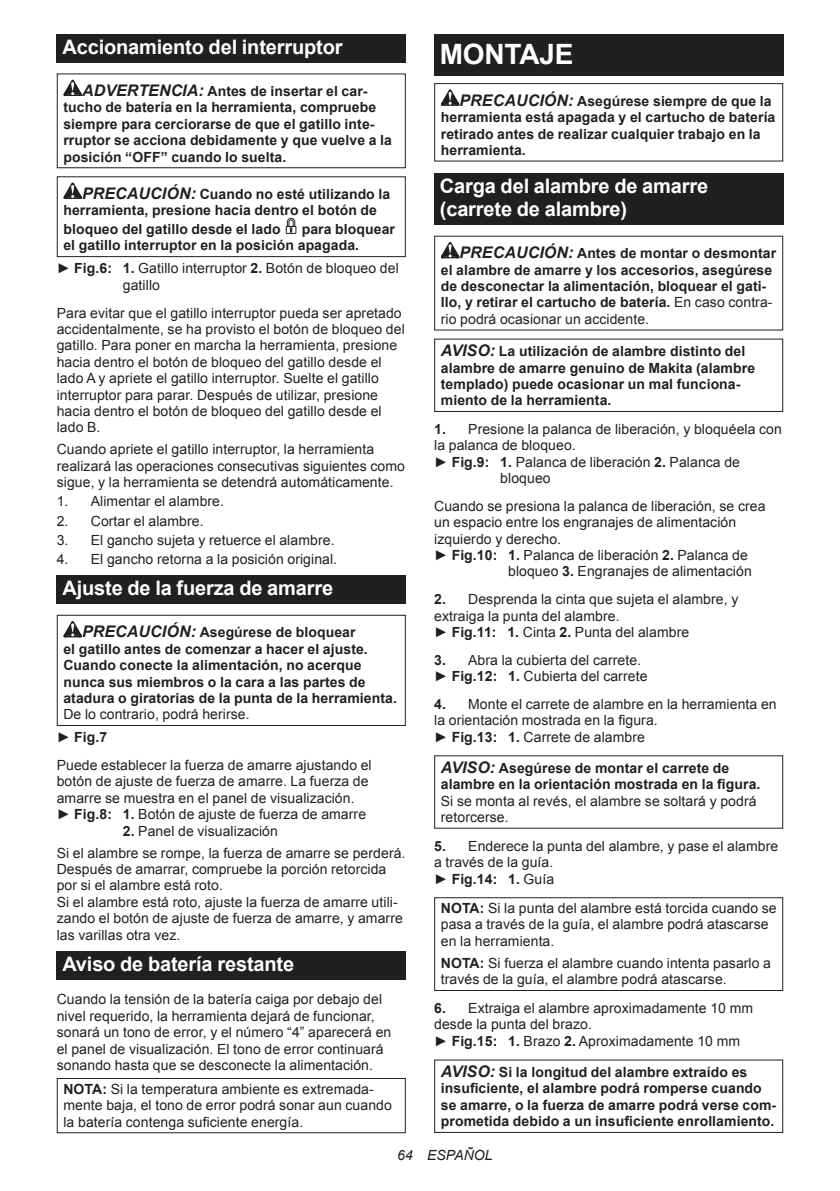
<style>
.page{position:relative;width:840px;height:1191px;background:#fff}
.page>*{position:absolute;margin:0;border:0;box-sizing:border-box;transform-origin:0 0}
.t1{font:700 28px "Arial";letter-spacing:-.01em;color:#fff}
.t2{font:700 20px/23.4px "Arial";letter-spacing:-.01em;color:#fff}
.t3{font:14px/16.4px "Arial";letter-spacing:.005em;color:#202020}
.t4{font:700 14px/16.4px "Arial";letter-spacing:.005em;color:#202020}
.t5{font:italic 14px "Arial";letter-spacing:.005em;color:#202020}
.s1{font-style:italic;font-size:16px}
.s2{font-weight:700}
.s3{font-weight:400}
</style>
<div class="page">
<div style="left:57px;top:34px;width:348px;height:29px;background:#202020"></div>
<svg style="left:63px;top:80px;width:19px;height:16px"></svg>
<div style="left:57px;top:73px;width:348px;height:95px;border:1px solid #202020"></div>
<svg style="left:63px;top:182px;width:19px;height:17px"></svg>
<svg style="left:285px;top:218px;width:11px;height:16px"></svg>
<div style="left:57px;top:176px;width:348px;height:81px;border:1px solid #202020"></div>
<div style="left:57px;top:575px;width:348px;height:29px;background:#202020"></div>
<svg style="left:63px;top:621px;width:19px;height:16px"></svg>
<div style="left:57px;top:615px;width:348px;height:111px;border:1px solid #202020"></div>
<div style="left:57px;top:951px;width:348px;height:28px;background:#202020"></div>
<div style="left:57px;top:1078px;width:348px;height:55px;border:1px solid #202020"></div>
<div style="left:434px;top:34px;width:348px;height:41px;background:#202020"></div>
<svg style="left:440px;top:89px;width:19px;height:17px"></svg>
<div style="left:434px;top:83px;width:348px;height:78px;border:1px solid #202020"></div>
<div style="left:434px;top:173px;width:348px;height:52px;background:#202020"></div>
<svg style="left:440px;top:242px;width:19px;height:16px"></svg>
<div style="left:434px;top:338px;width:348px;height:74px;border:1px solid #202020"></div>
<div style="left:434px;top:897px;width:348px;height:94px;border:1px solid #202020"></div>
<div style="left:434px;top:1059px;width:348px;height:74px;border:1px solid #202020"></div>
<h2 class="t2" style="left:62px;top:37px;width:281px">Accionamiento del interruptor</h2>
<p class="t4" style="left:63px;top:84px;width:330px;text-indent:19px"><span class="s1">ADVERTENCIA:</span> Antes de insertar el car&shy;tucho de batería en la herramienta, compruebe siempre para cerciorarse de que el gatillo inte&shy;rruptor se acciona debidamente y que vuelve a la posición “OFF” cuando lo suelta.</p>
<p class="t4" style="left:63px;top:187px;width:328px;text-indent:19px"><span class="s1">PRECAUCIÓN:</span> Cuando no esté utilizando la herramienta, presione hacia dentro el botón de</p>
<p class="t4" style="left:63px;top:222px;width:218px">bloqueo del gatillo desde el lado</p>
<p class="t4" style="left:63px;top:222px;width:333px;text-indent:238px">para bloquear el gatillo interruptor en la posición apagada.</p>
<p class="t3" style="left:123px;top:260px;width:277px;text-indent:-66px">► <span class="s2">Fig.6: 1.</span> Gatillo interruptor <span class="s2">2.</span> Botón de bloqueo del gatillo</p>
<p class="t3" style="left:57px;top:306px;width:349px">Para evitar que el gatillo interruptor pueda ser apretado accidentalmente, se ha provisto el botón de bloqueo del gatillo. Para poner en marcha la herramienta, presione hacia dentro el botón de bloqueo del gatillo desde el lado A y apriete el gatillo interruptor. Suelte el gatillo interruptor para parar. Después de utilizar, presione hacia dentro el botón de bloqueo del gatillo desde el lado B.</p>
<p class="t3" style="left:57px;top:442px;width:349px">Cuando apriete el gatillo interruptor, la herramienta realizará las operaciones consecutivas siguientes como sigue, y la herramienta se detendrá automáticamente.</p>
<p class="t3" style="left:57px;top:494px;width:169px">1. Alimentar el alambre.</p>
<p class="t3" style="left:57px;top:513px;width:148px">2. Cortar el alambre.</p>
<p class="t3" style="left:57px;top:532px;width:279px">3. El gancho sujeta y retuerce el alambre.</p>
<p class="t3" style="left:57px;top:552px;width:282px">4. El gancho retorna a la posición original.</p>
<h2 class="t2" style="left:62px;top:578px;width:272px">Ajuste de la fuerza de amarre</h2>
<p class="t4" style="left:63px;top:625px;width:335px;text-indent:19px"><span class="s1">PRECAUCIÓN:</span> Asegúrese de bloquear<br>el gatillo antes de comenzar a hacer el ajuste.<br>Cuando conecte la alimentación, no acerque nunca sus miembros o la cara a las partes de atadura o giratorias de la punta de la herramienta.</p>
<p class="t3" style="left:57px;top:704px;width:194px;line-height:23px;text-indent:7px">De lo contrario, podrá herirse. ► <span class="s2">Fig.7</span></p>
<p class="t3" style="left:57px;top:757px;width:316px">Puede establecer la fuerza de amarre ajustando el botón de ajuste de fuerza de amarre. La fuerza de amarre se muestra en el panel de visualización. ► <span class="s2">Fig.8: 1.</span> Botón de ajuste de fuerza de amarre</p>
<p class="t3" style="left:57px;top:821px;width:350px;line-height:22px;text-indent:66px"><span class="s2">2.</span> Panel de visualización<br>Si el alambre se rompe, la fuerza de amarre se perderá.</p>
<p class="t3" style="left:57px;top:862px;width:347px">Después de amarrar, compruebe la porción retorcida por si el alambre está roto.<br>Si el alambre está roto, ajuste la fuerza de amarre utili&shy;zando el botón de ajuste de fuerza de amarre, y amarre las varillas otra vez.</p>
<h2 class="t2" style="left:62px;top:953px;width:233px">Aviso de batería restante</h2>
<p class="t3" style="left:57px;top:991px;width:336px">Cuando la tensión de la batería caiga por debajo del nivel requerido, la herramienta dejará de funcionar, sonará un tono de error, y el número “4” aparecerá en el panel de visualización. El tono de error continuará sonando hasta que se desconecte la alimentación.</p>
<p class="t3" style="left:63px;top:1081px;width:330px"><span class="s2">NOTA:</span> Si la temperatura ambiente es extremada&shy;mente baja, el tono de error podrá sonar aun cuando la batería contenga suficiente energía.</p>
<h1 class="t1" style="left:439px;top:43px;width:135px">MONTAJE</h1>
<p class="t4" style="left:440px;top:94px;width:336px;text-indent:19px"><span class="s1">PRECAUCIÓN:</span> Asegúrese siempre de que la herramienta está apagada y el cartucho de batería retirado antes de realizar cualquier trabajo en la herramienta.</p>
<h2 class="t2" style="left:439px;top:176px;width:270px">Carga del alambre de amarre (carrete de alambre)</h2>
<p class="t4" style="left:440px;top:246px;width:337px;text-indent:19px"><span class="s1">PRECAUCIÓN:</span> Antes de montar o desmontar el alambre de amarre y los accesorios, asegúrese de desconectar la alimentación, bloquear el gati&shy;llo, y retirar el cartucho de batería. <span class="s3">En caso contra&shy;rio podrá ocasionar un accidente.</span></p>
<p class="t4" style="left:440px;top:344px;width:315px"><span class="s1">AVISO:</span> La utilización de alambre distinto del alambre de amarre genuino de Makita (alambre templado) puede ocasionar un mal funciona&shy;miento de la herramienta.</p>
<p class="t3" style="left:434px;top:422px;width:349px"><span class="s2">1.</span> Presione la palanca de liberación, y bloquéela con</p>
<p class="t3" style="left:434px;top:438px;width:143px">la palanca de bloqueo.</p>
<p class="t3" style="left:434px;top:454px;width:307px">► <span class="s2">Fig.9: 1.</span> Palanca de liberación <span class="s2">2.</span> Palanca de</p>
<p class="t3" style="left:500px;top:471px;width:52px">bloqueo</p>
<p class="t3" style="left:434px;top:499px;width:333px">Cuando se presiona la palanca de liberación, se crea</p>
<p class="t3" style="left:434px;top:514px;width:303px">un espacio entre los engranajes de alimentación</p>
<p class="t3" style="left:434px;top:532px;width:128px">izquierdo y derecho.</p>
<p class="t3" style="left:434px;top:547px;width:315px">► <span class="s2">Fig.10: 1.</span> Palanca de liberación <span class="s2">2.</span> Palanca de</p>
<p class="t3" style="left:508px;top:564px;width:245px">bloqueo <span class="s2">3.</span> Engranajes de alimentación</p>
<p class="t3" style="left:434px;top:591px;width:305px"><span class="s2">2.</span> Desprenda la cinta que sujeta el alambre, y extraiga la punta del alambre.<br>► <span class="s2">Fig.11: 1.</span> Cinta <span class="s2">2.</span> Punta del alambre</p>
<p class="t3" style="left:434px;top:653px;width:215px"><span class="s2">3.</span> Abra la cubierta del carrete. ► <span class="s2">Fig.12: 1.</span> Cubierta del carrete</p>
<p class="t3" style="left:434px;top:697px;width:344px"><span class="s2">4.</span> Monte el carrete de alambre en la herramienta en la orientación mostrada en la figura.<br>► <span class="s2">Fig.13: 1.</span> Carrete de alambre</p>
<p class="t4" style="left:440px;top:761px;width:321px"><span class="s1">AVISO:</span> Asegúrese de montar el carrete de alambre en la orientación mostrada en la figura.</p>
<p class="t3" style="left:440px;top:793px;width:317px">Si se monta al revés, el alambre se soltará y podrá retorcerse.</p>
<p class="t3" style="left:434px;top:839px;width:345px"><span class="s2">5.</span> Enderece la punta del alambre, y pase el alambre a través de la guía.<br>► <span class="s2">Fig.14: 1.</span> Guía</p>
<p class="t3" style="left:440px;top:901px;width:337px"><span class="s2">NOTA:</span> Si la punta del alambre está torcida cuando se pasa a través de la guía, el alambre podrá atascarse en la herramienta.</p>
<p class="t3" style="left:440px;top:956px;width:331px"><span class="s2">NOTA:</span> Si fuerza el alambre cuando intenta pasarlo a través de la guía, el alambre podrá atascarse.</p>
<p class="t3" style="left:434px;top:1001px;width:320px"><span class="s2">6.</span> Extraiga el alambre aproximadamente 10 mm desde la punta del brazo.<br>► <span class="s2">Fig.15: 1.</span> Brazo <span class="s2">2.</span> Aproximadamente 10 mm</p>
<p class="t4" style="left:440px;top:1065px;width:337px"><span class="s1">AVISO:</span> Si la longitud del alambre extraído es insuficiente, el alambre podrá romperse cuando se amarre, o la fuerza de amarre podrá verse com&shy;prometida debido a un insuficiente enrollamiento.</p>
<p class="t5" style="left:397px;top:1150px;width:97px">64 ESPAÑOL</p>
</div>
